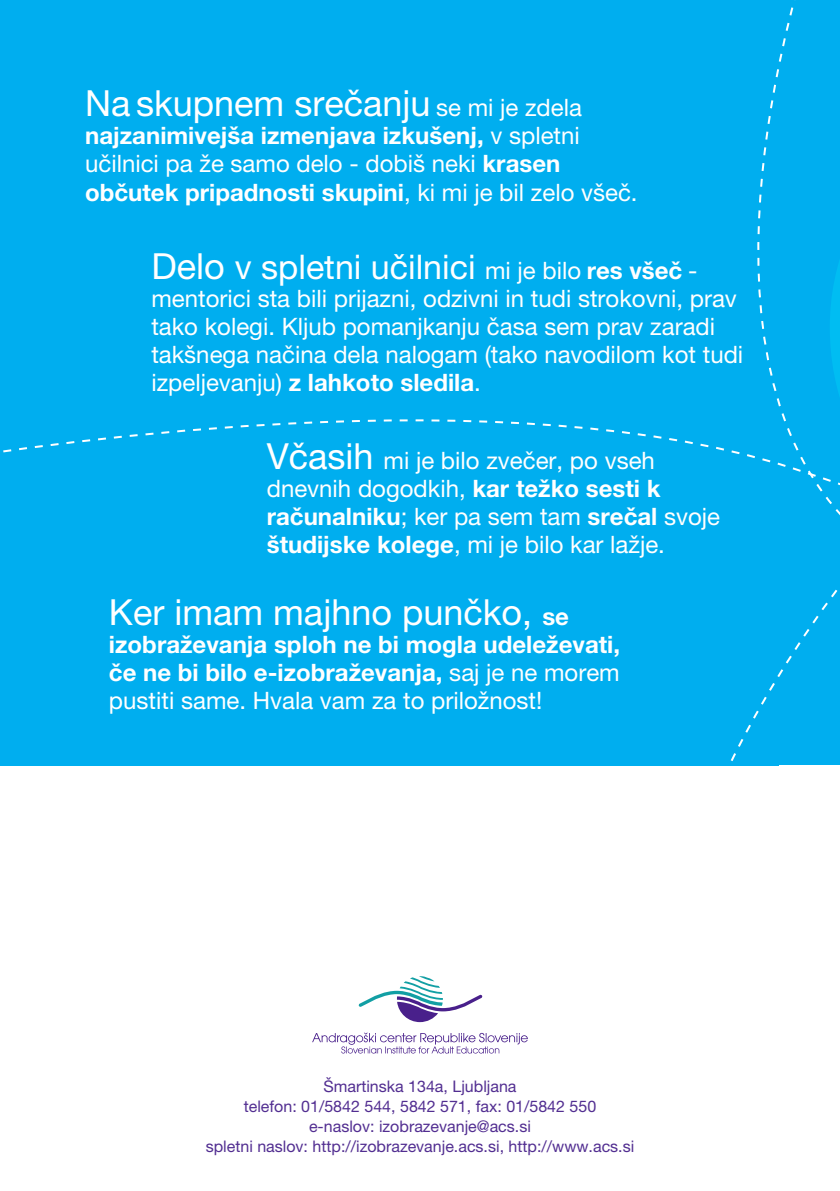
<style>
.page{position:relative;width:840px;height:1191px;background:#fff}
.page>*{position:absolute;margin:0;border:0;box-sizing:border-box;transform-origin:0 0}
.t1{font:36px "Helvetica Neue LT Pro";color:#fff}
.t2{font:34px "Helvetica Neue LT Pro";color:#fff}
.t3{font:24px/28px "Helvetica Neue LT Pro";color:#fff}
.t4{font:700 24px/28px "Helvetica Neue LT Pro";color:#fff}
.t5{font:16px/20px "Helvetica Neue LT Pro";color:#522e91;text-align:center}
.s1{font-size:24px}
.s2{font-weight:400}
.s3{font-size:36px}
.s4{font-weight:700;font-size:24px}
.s5{font-weight:700}
</style>
<div class="page">
<div style="left:0;top:0;width:839px;height:765px;background:#00aeef"></div>
<svg style="left:3px;top:419px;width:672px;height:34px"></svg>
<svg style="left:675px;top:0;width:130px;height:472px"></svg>
<svg style="left:805px;top:264px;width:34px;height:373px"></svg>
<svg style="left:358px;top:976px;width:124px;height:46px"></svg>
<svg style="left:312px;top:1032px;width:215px;height:21px"></svg>
<h1 class="t1" style="left:85px;top:82px;width:498px">Na skupnem srečanju <span class="s1">se mi je zdela</span></h1>
<p class="t4" style="left:85px;top:121px;width:553px">najzanimivejša izmenjava izkušenj, <span class="s2">v spletni učilnici pa že samo delo - dobiš neki</span> krasen občutek pripadnosti skupini<span class="s2">, ki mi je bil zelo všeč.</span></p>
<h2 class="t2" style="left:151px;top:246px;width:547px"><span class="s3">Delo</span> v spletni učilnici <span class="s1">mi je bilo</span> <span class="s4">res všeč</span> <span class="s1">-</span></h2>
<p class="t3" style="left:151px;top:284px;width:593px">mentorici sta bili prijazni, odzivni in tudi strokovni, prav tako kolegi. Kljub pomanjkanju časa sem prav zaradi takšnega načina dela nalogam (tako navodilom kot tudi izpeljevanju) <span class="s5">z lahkoto sledila</span>.</p>
<p class="t3" style="left:266px;top:446px;width:454px"><span class="s3">Včasih</span> mi je bilo zvečer, po vseh dnevnih dogodkih, <span class="s5">kar težko sesti k računalniku</span>; ker pa sem tam <span class="s5">srečal</span> svoje <span class="s5">študijske kolege</span>, mi je bilo kar lažje.</p>
<h1 class="t1" style="left:109px;top:590px;width:461px">Ker imam majhno punčko, <span class="s4">se</span></h1>
<p class="t4" style="left:109px;top:630px;width:512px;text-align:justify">izobraževanja sploh ne bi mogla udeleževati, če ne bi bilo e-izobraževanja, <span class="s2">saj je ne morem pustiti same. Hvala vam za to priložnost!</span></p>
<p class="t5" style="left:205px;top:1076px;width:430px">Šmartinska 134a, Ljubljana<br>telefon: 01/5842 544, 5842 571, fax: 01/5842 550<br>e-naslov: izobrazevanje@acs.si<br>spletni naslov: http://izobrazevanje.acs.si, http://www.acs.si</p>
</div>
